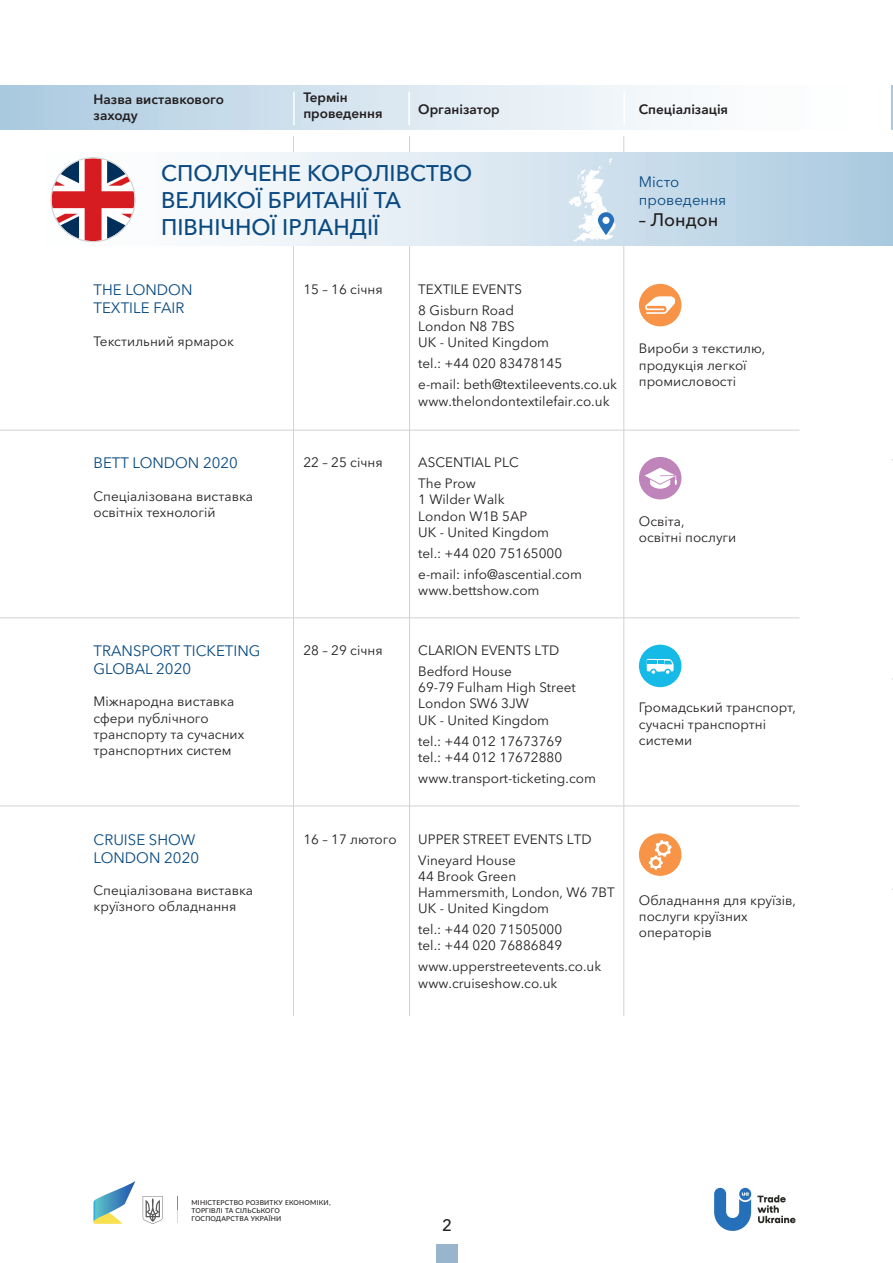
<style>
.page{position:relative;width:893px;height:1263px;background:#fff}
.page>*{position:absolute;margin:0;border:0;box-sizing:border-box;transform-origin:0 0}
.t1{font:500 22.5px/27px "Avenir Next Cyr";color:#0a4a81}
.t2{font:500 18px "Avenir Next Cyr";color:#231f20}
.t3{font:500 16.5px "Avenir Next Cyr";color:#231f20}
.t4{font:15px/18px "Avenir Next Cyr";color:#084a81}
.t5{font:13.5px/16.2px "Avenir Next Cyr";color:#231f20}
.t6{font:600 13.5px/16.2px "Avenir Next Cyr";color:#231f20}
.t7{font:500 6.75px/8.1px "Lato";letter-spacing:.03em;color:#231f20}
</style>
<div class="page">
<div style="left:436px;top:1244px;width:22px;height:19px;background:#99b4cd"></div>
<hr style="left:293px;top:136px;width:1px;height:880px;background:#d1d2d4">
<div style="left:0;top:85px;width:893px;height:44px;background:linear-gradient(to right,#b0cde1,#fff)"></div>
<hr style="left:293px;top:92px;width:2px;height:33px;background:#fff">
<hr style="left:408px;top:92px;width:2px;height:33px;background:#fff">
<hr style="left:623px;top:92px;width:2px;height:33px;background:#fff">
<hr style="left:623px;top:136px;width:1px;height:880px;background:#d1d2d4">
<hr style="left:409px;top:136px;width:1px;height:880px;background:#d1d2d4">
<div style="left:0;top:152px;width:893px;height:94px;background:linear-gradient(to right,#fff,#b0cde2)"></div>
<svg style="left:51px;top:157px;width:85px;height:85px"></svg>
<svg style="left:568px;top:157px;width:48px;height:85px"></svg>
<svg style="left:598px;top:212px;width:16px;height:23px"></svg>
<div style="left:602px;top:217px;width:8px;height:7px;background:#fff;border-radius:50%"></div>
<hr style="left:0;top:430px;width:799px;height:1px;background:#d1d2d4">
<hr style="left:0;top:617px;width:799px;height:1px;background:#d1d2d4">
<hr style="left:0;top:805px;width:799px;height:1px;background:#d1d2d4">
<div style="left:639px;top:645px;width:42px;height:42px;background:#16bae6;border-radius:50%"></div>
<svg style="left:647px;top:659px;width:27px;height:15px"></svg>
<div style="left:639px;top:284px;width:42px;height:42px;background:#f79447;border-radius:50%"></div>
<svg style="left:645px;top:296px;width:31px;height:18px"></svg>
<div style="left:639px;top:833px;width:42px;height:43px;background:#f79447;border-radius:50%"></div>
<svg style="left:649px;top:840px;width:23px;height:30px"></svg>
<div style="left:639px;top:457px;width:42px;height:42px;background:#bf84b9;border-radius:50%"></div>
<svg style="left:645px;top:468px;width:32px;height:21px"></svg>
<hr style="left:892px;top:85px;width:1px;height:44px;background:#a9c9df">
<svg style="left:757px;top:1195px;width:38px;height:28px"></svg>
<svg style="left:714px;top:1188px;width:37px;height:43px"></svg>
<svg style="left:94px;top:1181px;width:42px;height:43px"></svg>
<svg style="left:143px;top:1196px;width:20px;height:28px"></svg>
<svg style="left:177px;top:1197px;width:1px;height:25px"></svg>
<p class="t6" style="left:94px;top:91px;width:132px">Назва виставкового заходу</p>
<p class="t6" style="left:303px;top:89px;width:81px">Термін проведення</p>
<p class="t6" style="left:418px;top:101px;width:83px">Організатор</p>
<p class="t6" style="left:639px;top:101px;width:91px">Спеціалізація</p>
<h1 class="t1" style="left:161px;top:160px;width:313px">СПОЛУЧЕНЕ КОРОЛІВСТВО<br>ВЕЛИКОЇ БРИТАНІЇ ТА<br>ПІВНІЧНОЇ ІРЛАНДІЇ</h1>
<p class="t4" style="left:94px;top:281px;width:100px">THE LONDON<br>TEXTILE FAIR</p>
<p class="t5" style="left:94px;top:333px;width:142px">Текстильний ярмарок</p>
<p class="t4" style="left:94px;top:454px;width:146px">BETT LONDON 2020</p>
<p class="t5" style="left:94px;top:488px;width:161px">Спеціалізована виставка освітніх технологій</p>
<p class="t4" style="left:94px;top:642px;width:168px">TRANSPORT TICKETING<br>GLOBAL 2020</p>
<p class="t5" style="left:94px;top:694px;width:152px">Міжнародна виставка сфери публічного транспорту та сучасних транспортних систем</p>
<p class="t4" style="left:94px;top:830px;width:107px">CRUISE SHOW<br>LONDON 2020</p>
<p class="t5" style="left:94px;top:882px;width:161px">Спеціалізована виставка круїзного обладнання</p>
<p class="t5" style="left:303px;top:281px;width:81px">15 – 16 січня</p>
<p class="t5" style="left:418px;top:279px;width:105px;line-height:21px">TEXTILE EVENTS<br>8 Gisburn Road</p>
<p class="t5" style="left:418px;top:318px;width:132px">London N8 7BS<br>UK - United Kingdom</p>
<p class="t5" style="left:418px;top:353px;width:200px;line-height:21px">tel.: +44 020 83478145<br>e-mail: beth@textileevents.co.uk</p>
<p class="t5" style="left:418px;top:393px;width:193px">www.thelondontextilefair.co.uk</p>
<p class="t5" style="left:303px;top:454px;width:81px">22 – 25 січня</p>
<p class="t5" style="left:418px;top:452px;width:102px;line-height:21px">ASCENTIAL PLC<br>The Prow</p>
<p class="t5" style="left:418px;top:492px;width:132px">1 Wilder Walk<br>London W1B 5AP<br>UK - United Kingdom</p>
<p class="t5" style="left:418px;top:543px;width:165px;line-height:21px">tel.: +44 020 75165000 e-mail: info@ascential.com</p>
<p class="t5" style="left:418px;top:582px;width:123px">www.bettshow.com</p>
<p class="t5" style="left:303px;top:642px;width:81px">28 – 29 січня</p>
<p class="t5" style="left:418px;top:640px;width:143px;line-height:21px">CLARION EVENTS LTD<br>Bedford House</p>
<p class="t5" style="left:418px;top:679px;width:159px">69-79 Fulham High Street<br>London SW6 3JW<br>UK - United Kingdom</p>
<p class="t5" style="left:418px;top:733px;width:145px">tel.: +44 012 17673769 tel.: +44 012 17672880</p>
<p class="t5" style="left:418px;top:770px;width:179px">www.transport-ticketing.com</p>
<p class="t5" style="left:303px;top:831px;width:95px">16 – 17 лютого</p>
<p class="t5" style="left:418px;top:828px;width:175px;line-height:21px">UPPER STREET EVENTS LTD<br>Vineyard House</p>
<p class="t5" style="left:418px;top:868px;width:198px">44 Brook Green<br>Hammersmith, London, W6 7BT<br>UK - United Kingdom</p>
<p class="t5" style="left:418px;top:921px;width:145px">tel.: +44 020 71505000 tel.: +44 020 76886849</p>
<p class="t5" style="left:418px;top:959px;width:185px">www.upperstreetevents.co.uk www.cruiseshow.co.uk</p>
<p class="t4" style="left:639px;top:172px;width:89px">Місто проведення</p>
<h2 class="t2" style="left:639px;top:209px;width:81px">– Лондон</h2>
<p class="t5" style="left:639px;top:341px;width:128px">Вироби з текстилю, продукція легкої промисловості</p>
<p class="t5" style="left:639px;top:513px;width:99px">Освіта,<br>oсвітні послуги</p>
<p class="t5" style="left:639px;top:700px;width:159px">Громадський транспорт, cучасні транспортні системи</p>
<p class="t5" style="left:639px;top:892px;width:159px">Обладнання для круїзів, послуги круїзних операторів</p>
<p class="t7" style="left:191px;top:1198px;width:141px">МІНІСТЕРСТВО РОЗВИТКУ ЕКОНОМІКИ,<br>ТОРГІВЛІ ТА СІЛЬСЬКОГО<br>ГОСПОДАРСТВА УКРАЇНИ</p>
<p class="t3" style="left:442px;top:1215px;width:11px">2</p>
</div>
